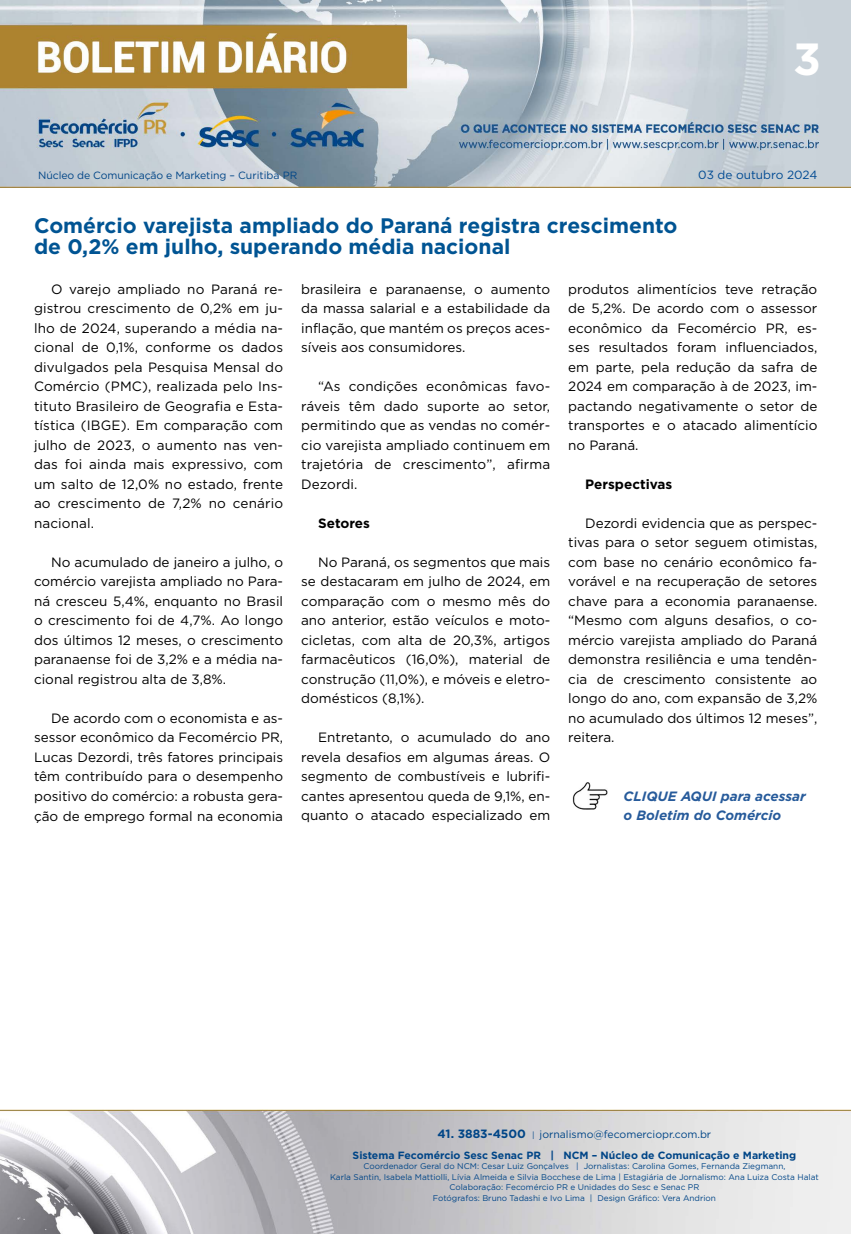
<style>
.page{position:relative;width:851px;height:1234px;background:#fff}
.page>*{position:absolute;margin:0;border:0;box-sizing:border-box;transform-origin:0 0}
.t1{font:700 45px "Gotham";color:#fff}
.t2{font:700 21px/21px "Gotham";color:#005493}
.t3{font:13.5px/19.5px "Gotham";color:#000;text-align:justify}
.t4{font:italic 700 13.5px/19.5px "Gotham";color:#275b9b}
.t5{font:700 13.5px "Gotham";color:#000}
.t6{font:11.85px "Gotham";color:#004a93}
.t7{font:700 10.5px/21px "Gotham";color:#004587;text-align:center}
.t8{font:10.5px "Gotham";letter-spacing:-.01em;color:#004587}
.t9{font:8.25px/10.5px "Gotham";color:#004587;text-align:center}
.s1{font-size:12px}
.s2{font-weight:400;font-size:8.25px}
.s3{font-weight:400}
</style>
<div class="page">
<img style="left:0;top:0;width:850px;height:188px">
<img style="left:0;top:1109px;width:850px;height:124px">
<img style="left:572px;top:782px;width:35px;height:27px">
<h1 class="t1" style="left:793px;top:29px;width:29px">3</h1>
<p class="t8" style="left:38px;top:168px;width:260px">Núcleo de Comunicação e Marketing – Curitiba PR</p>
<p class="t6" style="left:698px;top:167px;width:120px">03 de outubro 2024</p>
<h2 class="t2" style="left:34px;top:214px;width:644px">Comércio varejista ampliado do Paraná registra crescimento de 0,2% em julho, superando média nacional</h2>
<p class="t3" style="left:34px;top:279px;width:250px;text-indent:17px">O varejo ampliado no Paraná re&shy;gistrou crescimento de 0,2% em ju&shy;lho de 2024, superando a média na&shy;cional de 0,1%, conforme os dados divulgados pela Pesquisa Mensal do Comércio (PMC), realizada pelo Ins&shy;tituto Brasileiro de Geografia e Esta&shy;tística (IBGE). Em comparação com julho de 2023, o aumento nas ven&shy;das foi ainda mais expressivo, com um salto de 12,0% no estado, frente ao crescimento de 7,2% no cenário nacional.</p>
<p class="t3" style="left:34px;top:552px;width:250px;text-indent:17px">No acumulado de janeiro a julho, o comércio varejista ampliado no Para&shy;ná cresceu 5,4%, enquanto no Brasil o crescimento foi de 4,7%. Ao longo dos últimos 12 meses, o crescimento paranaense foi de 3,2% e a média na&shy;cional registrou alta de 3,8%.</p>
<p class="t3" style="left:34px;top:708px;width:250px;text-indent:17px">De acordo com o economista e as&shy;sessor econômico da Fecomércio PR, Lucas Dezordi, três fatores principais têm contribuído para o desempenho positivo do comércio: a robusta gera&shy;ção de emprego formal na economia</p>
<p class="t3" style="left:568px;top:278px;width:250px">produtos alimentícios teve retração de 5,2%. De acordo com o assessor econômico da Fecomércio PR, es&shy;ses resultados foram influenciados, em parte, pela redução da safra de 2024 em comparação à de 2023, im&shy;pactando negativamente o setor de transportes e o atacado alimentício no Paraná.</p>
<p class="t5" style="left:585px;top:475px;width:88px">Perspectivas</p>
<p class="t3" style="left:568px;top:512px;width:250px;text-indent:17px">Dezordi evidencia que as perspec&shy;tivas para o setor seguem otimistas, com base no cenário econômico fa&shy;vorável e na recuperação de setores chave para a economia paranaense. “Mesmo com alguns desafios, o co&shy;mércio varejista ampliado do Paraná demonstra resiliência e uma tendên&shy;cia de crescimento consistente ao longo do ano, com expansão de 3,2% no acumulado dos últimos 12 meses”, reitera.</p>
<p class="t3" style="left:301px;top:279px;width:250px">brasileira e paranaense, o aumento da massa salarial e a estabilidade da inflação, que mantém os preços aces&shy;síveis aos consumidores.</p>
<p class="t3" style="left:301px;top:376px;width:250px;text-indent:17px">“As condições econômicas favo&shy;ráveis têm dado suporte ao setor, permitindo que as vendas no comér&shy;cio varejista ampliado continuem em trajetória de crescimento”, afirma Dezordi.</p>
<p class="t5" style="left:318px;top:514px;width:53px">Setores</p>
<p class="t3" style="left:301px;top:552px;width:250px;text-indent:17px">No Paraná, os segmentos que mais se destacaram em julho de 2024, em comparação com o mesmo mês do ano anterior, estão veículos e moto&shy;cicletas, com alta de 20,3%, artigos farmacêuticos (16,0%), material de construção (11,0%), e móveis e eletro&shy;domésticos (8,1%).</p>
<p class="t3" style="left:301px;top:727px;width:250px;text-indent:17px">Entretanto, o acumulado do ano revela desafios em algumas áreas. O segmento de combustíveis e lubrifi&shy;cantes apresentou queda de 9,1%, en&shy;quanto o atacado especializado em</p>
<p class="t4" style="left:623px;top:786px;width:184px">CLIQUE AQUI para acessar o Boletim do Comércio</p>
<p class="t7" style="left:352px;top:1122px;width:445px"><span class="s1">41. 3883-4500</span> <span class="s2">|</span> <span class="s3">jornalismo@fecomerciopr.com.br<br></span>Sistema Fecomércio Sesc Senac PR | NCM – Núcleo de Comunicação e Marketing</p>
<p class="t9" style="left:330px;top:1160px;width:490px">Coordenador Geral do NCM: Cesar Luiz Gonçalves | Jornalistas: Carolina Gomes, Fernanda Ziegmann,<br>Karla Santin, Isabela Mattiolli, Lívia Almeida e Silvia Bocchese de Lima | Estagiária de Jornalismo: Ana Luiza Costa Halat Colaboração: Fecomércio PR e Unidades do Sesc e Senac PR<br>Fotógrafos: Bruno Tadashi e Ivo Lima | Design Gráfico: Vera Andrion</p>
</div>
